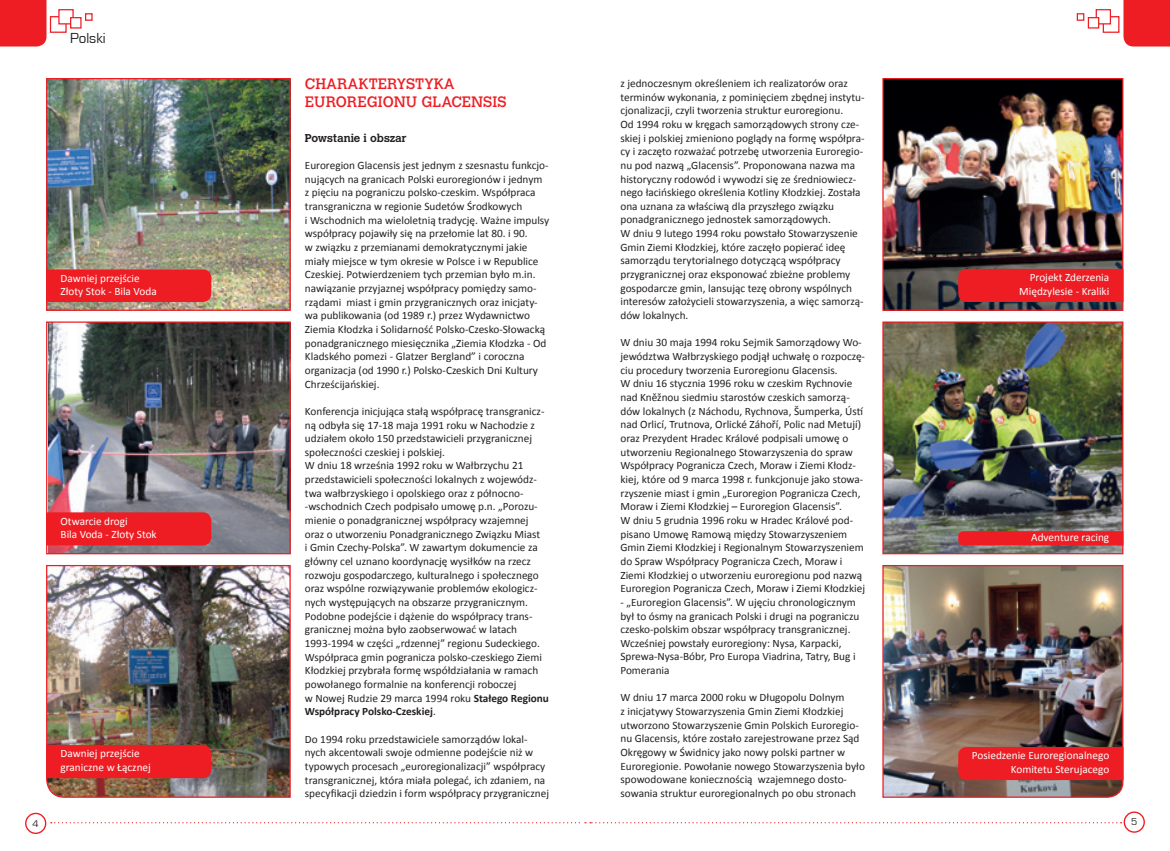
<style>
.page{position:relative;width:1170px;height:851px;background:#fff}
.page>*{position:absolute;margin:0;border:0;box-sizing:border-box;transform-origin:0 0}
.t1{font:15px/17.5px "Calvert MT Std";color:#ee1d23}
.t2{font:15px "Eurostile";color:#231f20}
.t3{font:11.25px/13.6px "Calibri";color:#231f20}
.t4{font:11.25px/13.6px "Calibri";color:#fff}
.t5{font:700 11.25px "Calvert MT Std";color:#231f20}
.t6{font:10px "Eurostile";color:#231f20}
.s1{font-weight:700}
</style>
<div class="page">
<div style="left:0;top:0;width:46px;height:46px;background:#ee1d23"></div>
<div style="left:1123px;top:0;width:46px;height:46px;background:#ee1d23"></div>
<div style="left:50px;top:16px;width:17px;height:17px;background:#fff;border:1px solid #ee1d23"></div>
<div style="left:1102px;top:16px;width:17px;height:17px;background:#fff;border:1px solid #ee1d23"></div>
<div style="left:58px;top:9px;width:16px;height:15px;background:#fff;border:1px solid #ee1d23"></div>
<div style="left:1095px;top:9px;width:15px;height:15px;background:#fff;border:1px solid #ee1d23"></div>
<div style="left:70px;top:17px;width:12px;height:12px;background:#fff;border:1px solid #ee1d23"></div>
<div style="left:1087px;top:17px;width:12px;height:12px;background:#fff;border:1px solid #ee1d23"></div>
<div style="left:85px;top:13px;width:8px;height:8px;background:#fff;border:1px solid #ee1d23"></div>
<div style="left:1076px;top:13px;width:8px;height:8px;background:#fff;border:1px solid #ee1d23"></div>
<div style="left:25px;top:812px;width:21px;height:21px;border:1px solid #ee1d23;border-radius:50%"></div>
<div style="left:1123px;top:811px;width:21px;height:21px;border:1px solid #ee1d23;border-radius:50%"></div>
<svg style="left:51px;top:822px;width:1070px;height:1px"></svg>
<img style="left:48px;top:80px;width:241px;height:229px">
<div style="left:46px;top:78px;width:245px;height:233px;border:1px solid #ee1d23"></div>
<img style="left:882px;top:565px;width:241px;height:233px">
<img style="left:46px;top:565px;width:245px;height:233px">
<img style="left:884px;top:80px;width:237px;height:229px">
<div style="left:882px;top:78px;width:241px;height:233px;border:1px solid #ee1d23"></div>
<img style="left:48px;top:323px;width:241px;height:229px">
<div style="left:46px;top:321px;width:245px;height:233px;border:1px solid #ee1d23"></div>
<img style="left:884px;top:323px;width:237px;height:229px">
<div style="left:882px;top:321px;width:241px;height:233px;border:1px solid #ee1d23"></div>
<div style="left:46px;top:512px;width:165px;height:33px;background:#ee1d23"></div>
<div style="left:46px;top:745px;width:165px;height:33px;background:#ee1d23"></div>
<div style="left:46px;top:269px;width:165px;height:33px;background:#ee1d23"></div>
<div style="left:958px;top:269px;width:165px;height:33px;background:#ee1d23"></div>
<svg style="left:958px;top:531px;width:165px;height:14px;background:#eb1e24"></svg>
<div style="left:958px;top:746px;width:165px;height:34px;background:#ee1d23"></div>
<p class="t6" style="left:33px;top:817px;width:8px">4</p>
<h1 class="t2" style="left:70px;top:30px;width:37px">Polski</h1>
<h1 class="t1" style="left:305px;top:75px;width:203px">CHARAKTERYSTYKA<br>EUROREGIONU GLACENSIS</h1>
<p class="t5" style="left:305px;top:131px;width:103px">Powstanie i obszar</p>
<p class="t3" style="left:305px;top:158px;width:246px">Euroregion Glacensis jest jednym z szesnastu funkcjo&shy;nujących na granicach Polski euroregionów i jednym z pięciu na pograniczu polsko-czeskim. Współpraca transgraniczna w regionie Sudetów Środkowych<br>i Wschodnich ma wieloletnią tradycję. Ważne impulsy współpracy pojawiły się na przełomie lat 80. i 90.<br>w związku z przemianami demokratycznymi jakie miały miejsce w tym okresie w Polsce i w Republice Czeskiej. Potwierdzeniem tych przemian było m.in. nawiązanie przyjaznej współpracy pomiędzy samo&shy;rządami miast i gmin przygranicznych oraz inicjaty&shy;wa publikowania (od 1989 r.) przez Wydawnictwo Ziemia Kłodzka i Solidarność Polsko-Czesko-Słowacką ponadgranicznego miesięcznika „Ziemia Kłodzka - Od Kladského pomezi - Glatzer Bergland” i coroczna organizacja (od 1990 r.) Polsko-Czeskich Dni Kultury Chrześcijańskiej.</p>
<p class="t3" style="left:305px;top:403px;width:245px">Konferencja inicjująca stałą współpracę transgranicz&shy;ną odbyła się 17-18 maja 1991 roku w Nachodzie z udziałem około 150 przedstawicieli przygranicznej społeczności czeskiej i polskiej.<br>W dniu 18 września 1992 roku w Wałbrzychu 21 przedstawicieli społeczności lokalnych z wojewódz&shy;twa wałbrzyskiego i opolskiego oraz z północno--wschodnich Czech podpisało umowę p.n. „Porozu&shy;mienie o ponadgranicznej współpracy wzajemnej oraz o utworzeniu Ponadgranicznego Związku Miast<br>i Gmin Czechy-Polska”. W zawartym dokumencie za główny cel uznano koordynację wysiłków na rzecz rozwoju gospodarczego, kulturalnego i społecznego oraz wspólne rozwiązywanie problemów ekologicz&shy;nych występujących na obszarze przygranicznym.<br>Podobne podejście i dążenie do współpracy trans&shy;granicznej można było zaobserwować w latach 1993-1994 w części „rdzennej” regionu Sudeckiego.<br>Współpraca gmin pogranicza polsko-czeskiego Ziemi Kłodzkiej przybrała formę współdziałania w ramach powołanego formalnie na konferencji roboczej<br>w Nowej Rudzie 29 marca 1994 roku <span class="s1">Stałego Regionu Współpracy Polsko-Czeskiej</span>.</p>
<p class="t3" style="left:305px;top:731px;width:246px">Do 1994 roku przedstawiciele samorządów lokal&shy;nych akcentowali swoje odmienne podejście niż w typowych procesach „euroregionalizacji” współpracy transgranicznej, która miała polegać, ich zdaniem, na specyfikacji dziedzin i form współpracy przygranicznej</p>
<p class="t3" style="left:620px;top:76px;width:245px">z jednoczesnym określeniem ich realizatorów oraz terminów wykonania, z pominięciem zbędnej instytu&shy;cjonalizacji, czyli tworzenia struktur euroregionu.<br>Od 1994 roku w kręgach samorządowych strony cze&shy;skiej i polskiej zmieniono poglądy na formę współpra&shy;cy i zaczęto rozważać potrzebę utworzenia Euroregio&shy;nu pod nazwą „Glacensis”. Proponowana nazwa ma historyczny rodowód i wywodzi się ze średniowiecz&shy;nego łacińskiego określenia Kotliny Kłodzkiej. Została ona uznana za właściwą dla przyszłego związku ponadgranicznego jednostek samorządowych.<br>W dniu 9 lutego 1994 roku powstało Stowarzyszenie Gmin Ziemi Kłodzkiej, które zaczęło popierać ideę samorządu terytorialnego dotyczącą współpracy przygranicznej oraz eksponować zbieżne problemy gospodarcze gmin, lansując tezę obrony wspólnych interesów założycieli stowarzyszenia, a więc samorzą&shy;dów lokalnych.</p>
<p class="t3" style="left:620px;top:335px;width:246px">W dniu 30 maja 1994 roku Sejmik Samorządowy Wo&shy;jewództwa Wałbrzyskiego podjął uchwałę o rozpoczę&shy;ciu procedury tworzenia Euroregionu Glacensis.<br>W dniu 16 stycznia 1996 roku w czeskim Rychnovie nad Kněžnou siedmiu starostów czeskich samorzą&shy;dów lokalnych (z Náchodu, Rychnova, Šumperka, Ústí nad Orlicí, Trutnova, Orlické Záhoří, Polic nad Metují) oraz Prezydent Hradec Králové podpisali umowę o utworzeniu Regionalnego Stowarzyszenia do spraw Współpracy Pogranicza Czech, Moraw i Ziemi Kłodz&shy;kiej, które od 9 marca 1998 r. funkcjonuje jako stowa&shy;rzyszenie miast i gmin „Euroregion Pogranicza Czech, Moraw i Ziemi Kłodzkiej – Euroregion Glacensis”.<br>W dniu 5 grudnia 1996 roku w Hradec Králové pod&shy;pisano Umowę Ramową między Stowarzyszeniem Gmin Ziemi Kłodzkiej i Regionalnym Stowarzyszeniem do Spraw Współpracy Pogranicza Czech, Moraw i Ziemi Kłodzkiej o utworzeniu euroregionu pod nazwą Euroregion Pogranicza Czech, Moraw i Ziemi Kłodzkiej</p>
<p class="t3" style="left:620px;top:594px;width:240px">- „Euroregion Glacensis”. W ujęciu chronologicznym był to ósmy na granicach Polski i drugi na pograniczu czesko-polskim obszar współpracy transgranicznej.<br>Wcześniej powstały euroregiony: Nysa, Karpacki, Sprewa-Nysa-Bóbr, Pro Europa Viadrina, Tatry, Bug i Pomerania</p>
<p class="t3" style="left:620px;top:690px;width:246px">W dniu 17 marca 2000 roku w Długopolu Dolnym<br>z inicjatywy Stowarzyszenia Gmin Ziemi Kłodzkiej utworzono Stowarzyszenie Gmin Polskich Euroregio&shy;nu Glacensis, które zostało zarejestrowane przez Sąd Okręgowy w Świdnicy jako nowy polski partner w Euroregionie. Powołanie nowego Stowarzyszenia było spowodowane koniecznością wzajemnego dosto&shy;sowania struktur euroregionalnych po obu stronach</p>
<p class="t4" style="left:61px;top:270px;width:98px">Dawniej przejście<br>Złoty Stok - Bila Voda</p>
<p class="t4" style="left:1019px;top:270px;width:92px;text-align:right">Projekt Zderzenia<br>Międzylesie - Kraliki</p>
<p class="t4" style="left:61px;top:513px;width:98px">Otwarcie drogi<br>Bila Voda - Złoty Stok</p>
<p class="t4" style="left:1031px;top:530px;width:80px">Adventure racing</p>
<p class="t4" style="left:61px;top:746px;width:92px">Dawniej przejście graniczne w Łącznej</p>
<p class="t4" style="left:971px;top:748px;width:139px;text-align:right">Posiedzenie Euroregionalnego<br>Komitetu Sterujacego</p>
<p class="t6" style="left:1131px;top:816px;width:8px">5</p>
</div>
